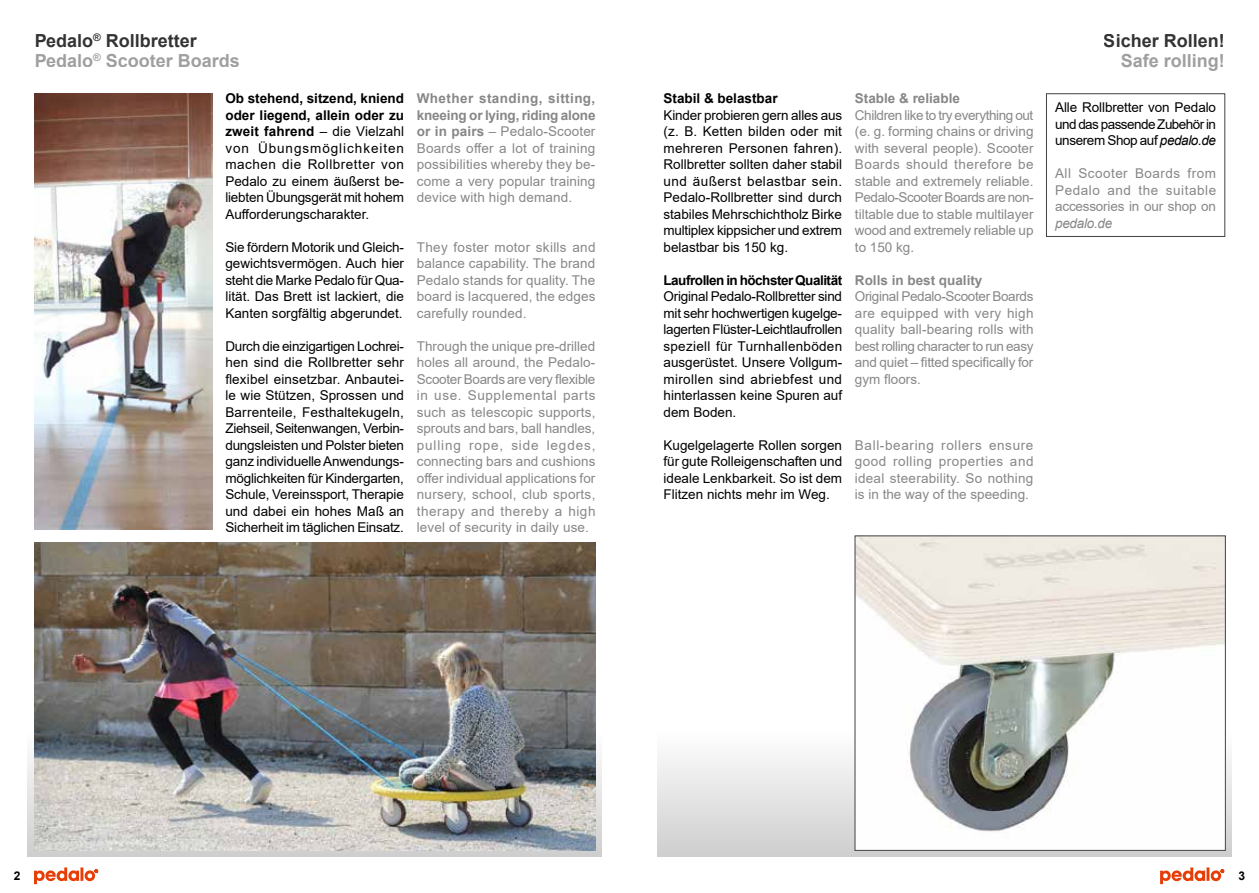
<style>
.page{position:relative;width:1259px;height:893px;background:#fff}
.page>*{position:absolute;margin:0;border:0;box-sizing:border-box;transform-origin:0 0}
.t1{font:700 18px/19.5px "Arial";color:#868786}
.t2{font:700 18px "Arial";color:#000}
.t3{font:13.5px/16.5px "Arial";color:#000;text-align:justify}
.t4{font:13.5px/16.5px "Arial";letter-spacing:.01em;color:#868786;text-align:justify}
.t5{font:700 13.5px "Arial";color:#868786}
.t6{font:700 13.5px "Arial";letter-spacing:-.035em;color:#000}
.t7{font:700 13.5px "Arial";color:#000}
.t8{font:italic 13.5px "Arial";letter-spacing:-.02em;color:#868786}
.t9{font:700 12px "Arial";color:#000}
.s1{color:#000}
.s2{font-weight:700}
.s3{font-style:italic}
</style>
<div class="page">
<svg style="left:657px;top:729px;width:574px;height:128px"></svg>
<div style="left:28px;top:729px;width:574px;height:128px;background:linear-gradient(to bottom,#fff,#cecece)"></div>
<svg style="left:34px;top:867px;width:64px;height:17px"></svg>
<svg style="left:1160px;top:867px;width:64px;height:17px"></svg>
<img style="left:857px;top:538px;width:366px;height:310px">
<div style="left:1046px;top:94px;width:179px;height:143px;border:1px solid #434147"></div>
<img style="left:34px;top:94px;width:179px;height:435px">
<img style="left:34px;top:542px;width:561px;height:308px">
<h1 class="t1" style="left:34px;top:31px;width:207px"><span class="s1">Pedalo</span><sup>®</sup> <span class="s1">Rollbretter<br></span>Pedalo<sup>®</sup> Scooter Boards</h1>
<h1 class="t2" style="left:1104px;top:28px;width:123px">Sicher Rollen!</h1>
<h1 class="t1" style="left:1121px;top:51px;width:106px">Safe rolling!</h1>
<p class="t3" style="left:225px;top:90px;width:180px"><span class="s2">Ob stehend, sitzend, kniend oder liegend, allein oder zu zweit fahrend</span> – die Vielzahl von Übungsmöglichkeiten machen die Rollbretter von Pedalo zu einem äußerst be&shy;liebten Übungsgerät mit hohem Aufforderungscharakter.</p>
<p class="t3" style="left:225px;top:239px;width:180px">Sie fördern Motorik und Gleich&shy;gewichtsvermögen. Auch hier steht die Marke Pedalo für Qua&shy;lität. Das Brett ist lackiert, die Kanten sorgfältig abgerundet.</p>
<p class="t3" style="left:225px;top:338px;width:180px">Durch die einzigartigen Lochrei&shy;hen sind die Rollbretter sehr flexibel einsetzbar. Anbautei&shy;le wie Stützen, Sprossen und Barrenteile, Festhaltekugeln, Ziehseil, Seitenwangen, Verbin&shy;dungsleisten und Polster bieten ganz individuelle Anwendungs&shy;möglichkeiten für Kindergarten, Schule, Vereinssport, Therapie und dabei ein hohes Maß an Sicherheit im täglichen Einsatz.</p>
<p class="t4" style="left:417px;top:90px;width:180px"><span class="s2">Whether standing, sitting, kneeing or lying, riding alone or in pairs</span> – Pedalo-Scooter Boards offer a lot of training possibilities whereby they be&shy;come a very popular training device with high demand.</p>
<p class="t4" style="left:417px;top:239px;width:180px">They foster motor skills and balance capability. The brand Pedalo stands for quality. The board is lacquered, the edges carefully rounded.</p>
<p class="t4" style="left:417px;top:338px;width:180px">Through the unique pre-drilled holes all around, the Pedalo-Scooter Boards are very flexible in use. Supplemental parts such as telescopic supports, sprouts and bars, ball handles, pulling rope, side legdes, connecting bars and cushions offer individual applications for nursery, school, club sports, therapy and thereby a high level of security in daily use.</p>
<p class="t7" style="left:663px;top:89px;width:116px">Stabil &amp; belastbar</p>
<p class="t3" style="left:663px;top:107px;width:180px">Kinder probieren gern alles aus (z. B. Ketten bilden oder mit mehreren Personen fahren).<br>Rollbretter sollten daher stabil und äußerst belastbar sein.<br>Pedalo-Rollbretter sind durch stabiles Mehrschichtholz Birke multiplex kippsicher und extrem belastbar bis 150 kg.</p>
<p class="t6" style="left:663px;top:270px;width:180px">Laufrollen in höchster Qualität</p>
<p class="t3" style="left:663px;top:288px;width:180px">Original Pedalo-Rollbretter sind mit sehr hochwertigen kugelge&shy;lagerten Flüster-Leichtlaufrollen speziell für Turnhallenböden ausgerüstet. Unsere Vollgum&shy;mirollen sind abriebfest und hinterlassen keine Spuren auf dem Boden.</p>
<p class="t3" style="left:663px;top:437px;width:180px">Kugelgelagerte Rollen sorgen für gute Rolleigenschaften und ideale Lenkbarkeit. So ist dem Flitzen nichts mehr im Weg.</p>
<p class="t5" style="left:855px;top:89px;width:107px">Stable &amp; reliable</p>
<p class="t4" style="left:855px;top:107px;width:180px">Children like to try everything out (e. g. forming chains or driving with several people). Scooter Boards should therefore be stable and extremely reliable.<br>Pedalo-Scooter Boards are non&shy;tiltable due to stable multilayer wood and extremely reliable up to 150 kg.</p>
<p class="t5" style="left:855px;top:270px;width:129px">Rolls in best quality</p>
<p class="t4" style="left:855px;top:288px;width:180px">Original Pedalo-Scooter Boards are equipped with very high quality ball-bearing rolls with best rolling character to run easy and quiet – fitted specifically for gym floors.</p>
<p class="t4" style="left:855px;top:437px;width:180px">Ball-bearing rollers ensure good rolling properties and ideal steerability. So nothing is in the way of the speeding.</p>
<p class="t3" style="left:1055px;top:99px;width:162px">Alle Rollbretter von Pedalo und das passende Zubehör in unserem Shop auf <span class="s3">pedalo.de</span></p>
<p class="t4" style="left:1055px;top:165px;width:162px">All Scooter Boards from Pedalo and the suitable accessories in our shop on</p>
<p class="t8" style="left:1055px;top:214px;width:59px">pedalo.de</p>
<p class="t9" style="left:14px;top:867px;width:8px">2</p>
<p class="t9" style="left:1238px;top:867px;width:8px">3</p>
</div>
